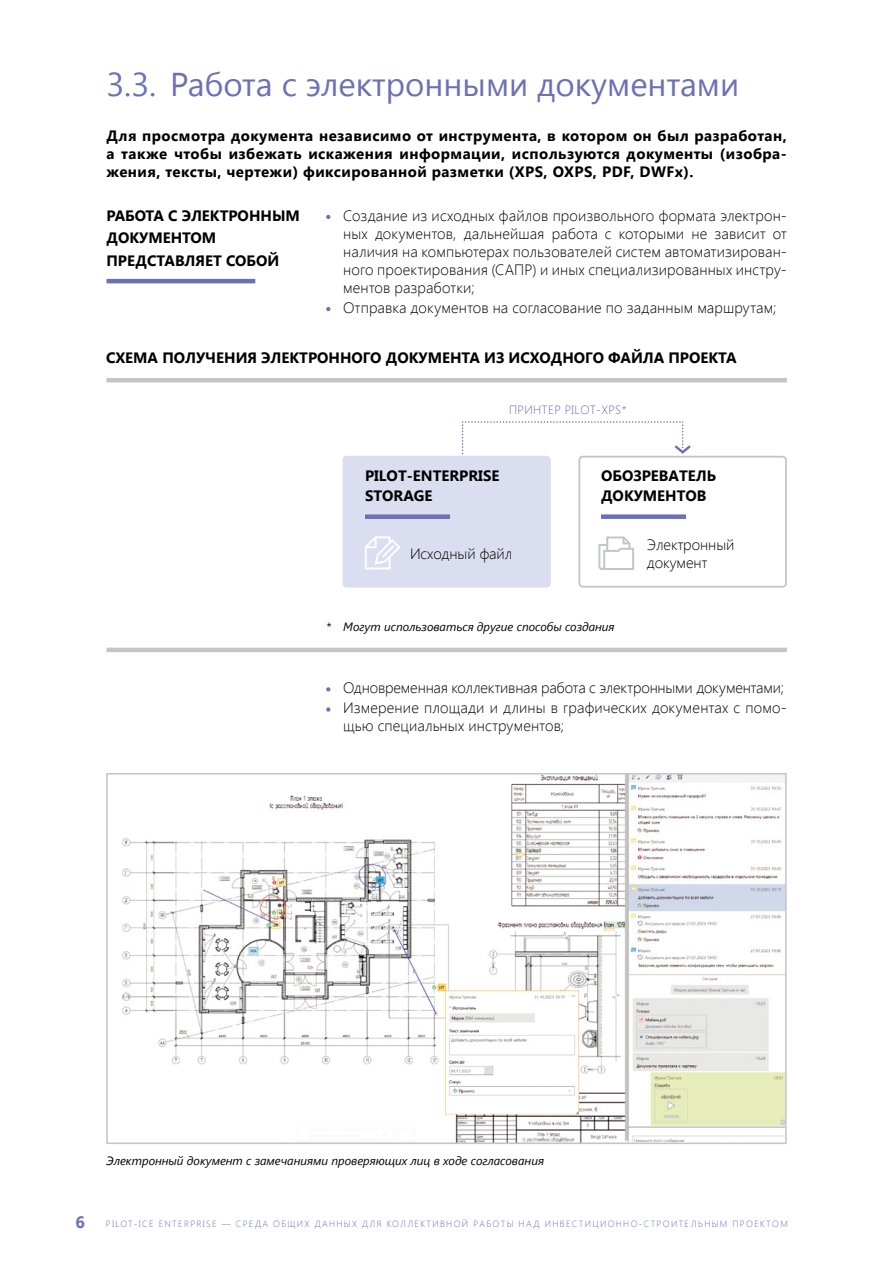
<style>
.page{position:relative;width:893px;height:1263px;background:#fff}
.page>*{position:absolute;margin:0;border:0;box-sizing:border-box;transform-origin:0 0}
.t1{font:33px "Segoe UI";color:#6b71b4}
.t2{font:700 16.5px "Segoe UI";color:#6b71b4}
.t3{font:300 15px/18px "Segoe UI";letter-spacing:.005em;color:#000}
.t4{font:700 15px/18px "Segoe UI";color:#000}
.t5{font:italic 12px "Segoe UI";color:#000}
.t6{font:300 12px "Segoe UI";letter-spacing:.025em;color:#6b71b4}
.t7{font:300 9px "Segoe UI";letter-spacing:.145em;color:#6b71b4}
</style>
<div class="page">
<svg style="left:326px;top:215px;width:4px;height:4px"></svg>
<svg style="left:326px;top:307px;width:4px;height:4px"></svg>
<hr style="left:106px;top:279px;width:149px;height:4px;background:#6b71b4">
<svg style="left:342px;top:421px;width:445px;height:167px"></svg>
<hr style="left:106px;top:378px;width:681px;height:4px;background:#c3c5c8">
<hr style="left:106px;top:648px;width:681px;height:4px;background:#c3c5c8">
<img style="left:122px;top:776px;width:662px;height:365px">
<div style="left:106px;top:773px;width:681px;height:371px;border:2px solid #c3c5c8"></div>
<svg style="left:326px;top:687px;width:4px;height:4px"></svg>
<svg style="left:326px;top:707px;width:4px;height:5px"></svg>
<h1 class="t1" style="left:106px;top:62px;width:634px">3.3. Работа с электронными документами</h1>
<p class="t4" style="left:106px;top:126px;width:682px;text-align:justify">Для просмотра документа независимо от инструмента, в котором он был разработан, а также чтобы избежать искажения информации, используются документы (изобра&shy;жения, тексты, чертежи) фиксированной разметки (XPS, OXPS, PDF, DWFx).</p>
<p class="t4" style="left:106px;top:203px;width:195px;line-height:22.5px">РАБОТА С ЭЛЕКТРОННЫМ<br>ДОКУМЕНТОМ<br>ПРЕДСТАВЛЯЕТ СОБОЙ</p>
<p class="t3" style="left:343px;top:206px;width:445px;text-align:justify">Создание из исходных файлов произвольного формата электрон&shy;ных документов, дальнейшая работа с которыми не зависит от наличия на компьютерах пользователей систем автоматизирован&shy;ного проектирования (САПР) и иных специализированных инстру&shy;ментов разработки;</p>
<p class="t3" style="left:343px;top:298px;width:435px">Отправка документов на согласование по заданным маршрутам;</p>
<p class="t4" style="left:106px;top:348px;width:632px">СХЕМА ПОЛУЧЕНИЯ ЭЛЕКТРОННОГО ДОКУМЕНТА ИЗ ИСХОДНОГО ФАЙЛА ПРОЕКТА</p>
<p class="t6" style="left:509px;top:401px;width:119px">ПРИНТЕР PILOT-XPS*</p>
<p class="t4" style="left:365px;top:465px;width:136px;line-height:19.5px">PILOT-ENTERPRISE<br>STORAGE</p>
<p class="t3" style="left:410px;top:544px;width:104px">Исходный файл</p>
<p class="t4" style="left:601px;top:465px;width:117px;line-height:19.5px">ОБОЗРЕВАТЕЛЬ<br>ДОКУМЕНТОВ</p>
<p class="t3" style="left:647px;top:535px;width:89px">Электронный документ</p>
<p class="t5" style="left:326px;top:618px;width:290px">* Могут использоваться другие способы создания</p>
<p class="t3" style="left:343px;top:677px;width:445px;line-height:20.1px">Одновременная коллективная работа с электронными документами;<br>Измерение площади и длины в графических документах с помо-</p>
<p class="t3" style="left:343px;top:716px;width:222px">щью специальных инструментов;</p>
<p class="t5" style="left:106px;top:1153px;width:439px">Электронный документ с замечаниями проверяющих лиц в ходе согласования</p>
<p class="t2" style="left:76px;top:1210px;width:11px">6</p>
<p class="t7" style="left:106px;top:1217px;width:683px">PILOT-ICE ENTERPRISE — СРЕДА ОБЩИХ ДАННЫХ ДЛЯ КОЛЛЕКТИВНОЙ РАБОТЫ НАД ИНВЕСТИЦИОННО-СТРОИТЕЛЬНЫМ ПРОЕКТОМ</p>
</div>
